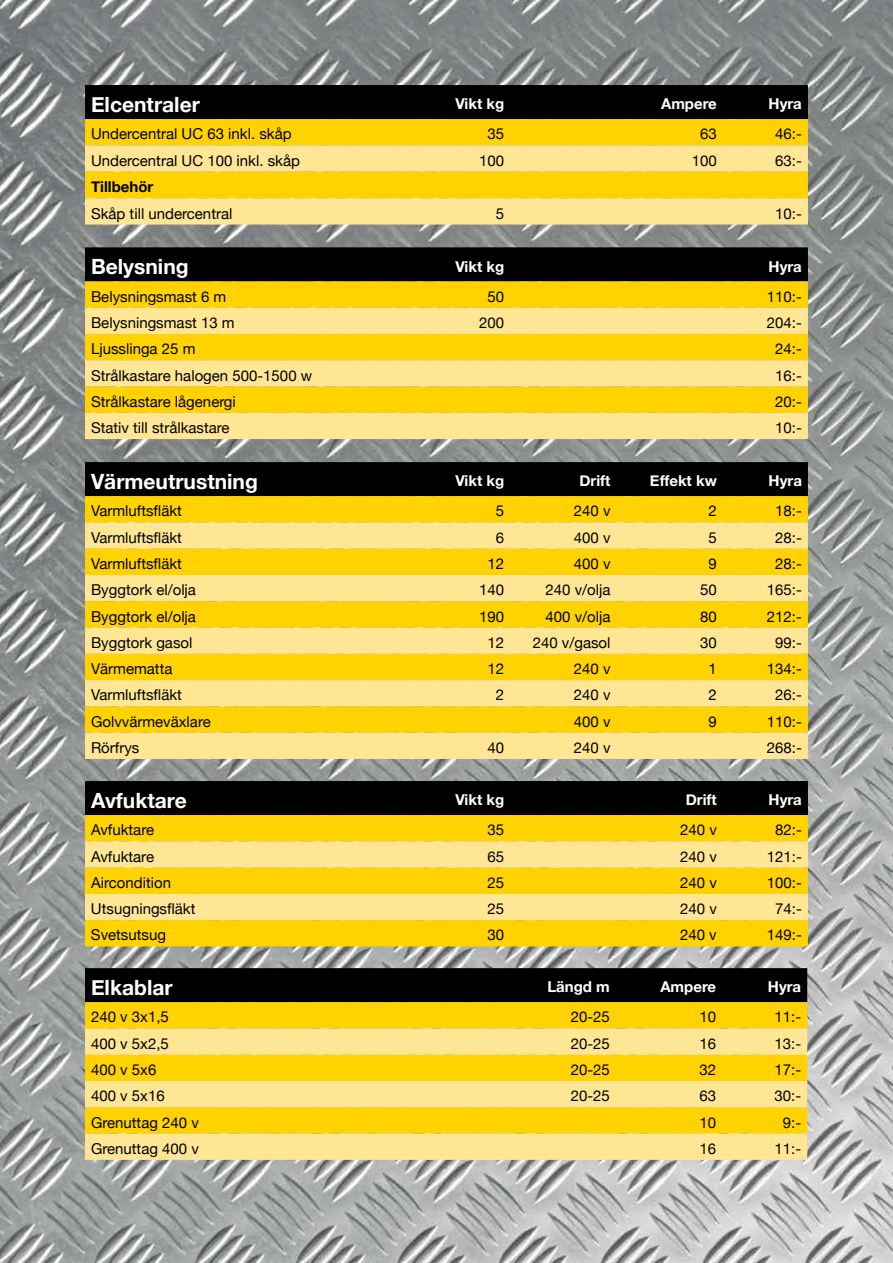
<style>
.page{position:relative;width:893px;height:1263px;background:#fff}
.page>*{position:absolute;margin:0;border:0;box-sizing:border-box;transform-origin:0 0}
.t1{font:700 21px "Helvetica Neue";color:#fff}
.t2{font:15px "Helvetica Neue";color:#000}
.t3{font:700 15px "Helvetica Neue";color:#fff}
.t4{font:700 15px "Helvetica Neue";color:#000}
</style>
<div class="page">
<img style="left:0;top:0;width:893px;height:1263px">
<div style="left:85px;top:247px;width:723px;height:34px;background:#000"></div>
<svg style="left:85px;top:281px;width:723px;height:27px;background:#fbd004"></svg>
<svg style="left:85px;top:308px;width:723px;height:131px;background:#fedd59"></svg>
<div style="left:85px;top:462px;width:723px;height:34px;background:#000"></div>
<div style="left:85px;top:496px;width:723px;height:26px;background:#ffd200"></div>
<svg style="left:85px;top:522px;width:723px;height:237px;background:#fedc53"></svg>
<div style="left:85px;top:781px;width:723px;height:34px;background:#000"></div>
<div style="left:85px;top:815px;width:723px;height:131px;background:#ffd200"></div>
<svg style="left:85px;top:841px;width:723px;height:79px;background:#fede63"></svg>
<div style="left:85px;top:85px;width:723px;height:34px;background:#000"></div>
<div style="left:85px;top:119px;width:723px;height:26px;background:#ffd200"></div>
<svg style="left:85px;top:145px;width:723px;height:80px;background:#fdde63"></svg>
<div style="left:85px;top:968px;width:722px;height:34px;background:#000"></div>
<div style="left:85px;top:1002px;width:722px;height:26px;background:#ffd200"></div>
<svg style="left:85px;top:1028px;width:722px;height:132px;background:#fedd59"></svg>
<h1 class="t1" style="left:91px;top:91px;width:110px">Elcentraler</h1>
<p class="t3" style="left:455px;top:95px;width:50px">Vikt kg</p>
<p class="t3" style="left:661px;top:95px;width:57px">Ampere</p>
<p class="t3" style="left:769px;top:95px;width:35px">Hyra</p>
<p class="t2" style="left:91px;top:125px;width:202px">Undercentral UC 63 inkl. skåp</p>
<p class="t2" style="left:488px;top:125px;width:18px">35</p>
<p class="t2" style="left:700px;top:125px;width:18px">63</p>
<p class="t2" style="left:775px;top:125px;width:28px">46:-</p>
<p class="t2" style="left:91px;top:151px;width:210px">Undercentral UC 100 inkl. skåp</p>
<p class="t2" style="left:479px;top:151px;width:27px">100</p>
<p class="t2" style="left:692px;top:151px;width:27px">100</p>
<p class="t2" style="left:775px;top:151px;width:28px">63:-</p>
<p class="t4" style="left:91px;top:178px;width:64px">Tillbehör</p>
<p class="t2" style="left:91px;top:204px;width:143px">Skåp till undercentral</p>
<p class="t2" style="left:496px;top:204px;width:10px">5</p>
<p class="t2" style="left:775px;top:204px;width:28px">10:-</p>
<h1 class="t1" style="left:91px;top:253px;width:99px">Belysning</h1>
<p class="t3" style="left:455px;top:257px;width:50px">Vikt kg</p>
<p class="t3" style="left:769px;top:257px;width:35px">Hyra</p>
<p class="t2" style="left:91px;top:287px;width:137px">Belysningsmast 6 m</p>
<p class="t2" style="left:488px;top:287px;width:18px">50</p>
<p class="t2" style="left:767px;top:287px;width:37px">110:-</p>
<p class="t2" style="left:91px;top:314px;width:145px">Belysningsmast 13 m</p>
<p class="t2" style="left:479px;top:314px;width:27px">200</p>
<p class="t2" style="left:767px;top:314px;width:37px">204:-</p>
<p class="t2" style="left:91px;top:340px;width:106px">Ljusslinga 25 m</p>
<p class="t2" style="left:775px;top:340px;width:28px">24:-</p>
<p class="t2" style="left:91px;top:366px;width:223px">Strålkastare halogen 500-1500 w</p>
<p class="t2" style="left:775px;top:366px;width:28px">16:-</p>
<p class="t2" style="left:91px;top:392px;width:146px">Strålkastare lågenergi</p>
<p class="t2" style="left:775px;top:392px;width:28px">20:-</p>
<p class="t2" style="left:91px;top:419px;width:140px">Stativ till strålkastare</p>
<p class="t2" style="left:775px;top:419px;width:28px">10:-</p>
<h1 class="t1" style="left:91px;top:468px;width:168px">Värmeutrustning</h1>
<p class="t3" style="left:455px;top:472px;width:50px">Vikt kg</p>
<p class="t3" style="left:579px;top:472px;width:33px">Drift</p>
<p class="t3" style="left:650px;top:472px;width:68px">Effekt kw</p>
<p class="t3" style="left:769px;top:472px;width:35px">Hyra</p>
<p class="t2" style="left:91px;top:502px;width:92px">Varmluftsfläkt</p>
<p class="t2" style="left:496px;top:502px;width:10px">5</p>
<p class="t2" style="left:574px;top:502px;width:38px">240 v</p>
<p class="t2" style="left:709px;top:502px;width:10px">2</p>
<p class="t2" style="left:775px;top:502px;width:28px">18:-</p>
<p class="t2" style="left:91px;top:528px;width:92px">Varmluftsfläkt</p>
<p class="t2" style="left:496px;top:528px;width:10px">6</p>
<p class="t2" style="left:574px;top:528px;width:38px">400 v</p>
<p class="t2" style="left:709px;top:528px;width:10px">5</p>
<p class="t2" style="left:775px;top:528px;width:28px">28:-</p>
<p class="t2" style="left:91px;top:555px;width:92px">Varmluftsfläkt</p>
<p class="t2" style="left:488px;top:555px;width:18px">12</p>
<p class="t2" style="left:574px;top:555px;width:38px">400 v</p>
<p class="t2" style="left:709px;top:555px;width:10px">9</p>
<p class="t2" style="left:775px;top:555px;width:28px">28:-</p>
<p class="t2" style="left:91px;top:581px;width:106px">Byggtork el/olja</p>
<p class="t2" style="left:479px;top:581px;width:27px">140</p>
<p class="t2" style="left:546px;top:581px;width:67px">240 v/olja</p>
<p class="t2" style="left:700px;top:581px;width:18px">50</p>
<p class="t2" style="left:767px;top:581px;width:37px">165:-</p>
<p class="t2" style="left:91px;top:607px;width:106px">Byggtork el/olja</p>
<p class="t2" style="left:479px;top:607px;width:27px">190</p>
<p class="t2" style="left:546px;top:607px;width:67px">400 v/olja</p>
<p class="t2" style="left:700px;top:607px;width:18px">80</p>
<p class="t2" style="left:767px;top:607px;width:37px">212:-</p>
<p class="t2" style="left:91px;top:633px;width:103px">Byggtork gasol</p>
<p class="t2" style="left:488px;top:633px;width:18px">12</p>
<p class="t2" style="left:533px;top:633px;width:79px">240 v/gasol</p>
<p class="t2" style="left:700px;top:633px;width:18px">30</p>
<p class="t2" style="left:775px;top:633px;width:28px">99:-</p>
<p class="t2" style="left:91px;top:660px;width:83px">Värmematta</p>
<p class="t2" style="left:488px;top:660px;width:18px">12</p>
<p class="t2" style="left:574px;top:660px;width:38px">240 v</p>
<p class="t2" style="left:709px;top:660px;width:10px">1</p>
<p class="t2" style="left:767px;top:660px;width:37px">134:-</p>
<p class="t2" style="left:91px;top:686px;width:92px">Varmluftsfläkt</p>
<p class="t2" style="left:496px;top:686px;width:10px">2</p>
<p class="t2" style="left:574px;top:686px;width:38px">240 v</p>
<p class="t2" style="left:709px;top:686px;width:10px">2</p>
<p class="t2" style="left:775px;top:686px;width:28px">26:-</p>
<p class="t2" style="left:91px;top:712px;width:121px">Golvvärmeväxlare</p>
<p class="t2" style="left:574px;top:712px;width:38px">400 v</p>
<p class="t2" style="left:709px;top:712px;width:10px">9</p>
<p class="t2" style="left:767px;top:712px;width:37px">110:-</p>
<p class="t2" style="left:91px;top:739px;width:50px">Rörfrys</p>
<p class="t2" style="left:488px;top:739px;width:18px">40</p>
<p class="t2" style="left:574px;top:739px;width:38px">240 v</p>
<p class="t2" style="left:767px;top:739px;width:37px">268:-</p>
<h1 class="t1" style="left:91px;top:787px;width:97px">Avfuktare</h1>
<p class="t3" style="left:455px;top:791px;width:50px">Vikt kg</p>
<p class="t3" style="left:686px;top:791px;width:33px">Drift</p>
<p class="t3" style="left:769px;top:791px;width:35px">Hyra</p>
<p class="t2" style="left:91px;top:821px;width:65px">Avfuktare</p>
<p class="t2" style="left:488px;top:821px;width:18px">35</p>
<p class="t2" style="left:680px;top:821px;width:38px">240 v</p>
<p class="t2" style="left:775px;top:821px;width:28px">82:-</p>
<p class="t2" style="left:91px;top:847px;width:65px">Avfuktare</p>
<p class="t2" style="left:488px;top:847px;width:18px">65</p>
<p class="t2" style="left:680px;top:847px;width:38px">240 v</p>
<p class="t2" style="left:767px;top:847px;width:37px">121:-</p>
<p class="t2" style="left:91px;top:874px;width:82px">Aircondition</p>
<p class="t2" style="left:488px;top:874px;width:18px">25</p>
<p class="t2" style="left:680px;top:874px;width:38px">240 v</p>
<p class="t2" style="left:767px;top:874px;width:37px">100:-</p>
<p class="t2" style="left:91px;top:900px;width:106px">Utsugningsfläkt</p>
<p class="t2" style="left:487px;top:900px;width:18px">25</p>
<p class="t2" style="left:680px;top:900px;width:38px">240 v</p>
<p class="t2" style="left:775px;top:900px;width:28px">74:-</p>
<p class="t2" style="left:91px;top:926px;width:77px">Svetsutsug</p>
<p class="t2" style="left:487px;top:926px;width:18px">30</p>
<p class="t2" style="left:680px;top:926px;width:38px">240 v</p>
<p class="t2" style="left:767px;top:926px;width:37px">149:-</p>
<h1 class="t1" style="left:91px;top:974px;width:83px">Elkablar</h1>
<p class="t3" style="left:547px;top:978px;width:64px">Längd m</p>
<p class="t3" style="left:660px;top:978px;width:57px">Ampere</p>
<p class="t3" style="left:768px;top:978px;width:35px">Hyra</p>
<p class="t2" style="left:91px;top:1008px;width:79px">240 v 3x1,5</p>
<p class="t2" style="left:571px;top:1008px;width:41px">20-25</p>
<p class="t2" style="left:699px;top:1008px;width:18px">10</p>
<p class="t2" style="left:774px;top:1008px;width:28px">11:-</p>
<p class="t2" style="left:91px;top:1034px;width:79px">400 v 5x2,5</p>
<p class="t2" style="left:571px;top:1034px;width:41px">20-25</p>
<p class="t2" style="left:699px;top:1034px;width:18px">16</p>
<p class="t2" style="left:774px;top:1034px;width:28px">13:-</p>
<p class="t2" style="left:91px;top:1061px;width:67px">400 v 5x6</p>
<p class="t2" style="left:571px;top:1061px;width:41px">20-25</p>
<p class="t2" style="left:699px;top:1061px;width:18px">32</p>
<p class="t2" style="left:774px;top:1061px;width:28px">17:-</p>
<p class="t2" style="left:91px;top:1087px;width:75px">400 v 5x16</p>
<p class="t2" style="left:571px;top:1087px;width:41px">20-25</p>
<p class="t2" style="left:699px;top:1087px;width:18px">63</p>
<p class="t2" style="left:774px;top:1087px;width:28px">30:-</p>
<p class="t2" style="left:91px;top:1113px;width:109px">Grenuttag 240 v</p>
<p class="t2" style="left:699px;top:1113px;width:18px">10</p>
<p class="t2" style="left:783px;top:1113px;width:20px">9:-</p>
<p class="t2" style="left:91px;top:1139px;width:109px">Grenuttag 400 v</p>
<p class="t2" style="left:699px;top:1139px;width:18px">16</p>
<p class="t2" style="left:774px;top:1139px;width:28px">11:-</p>
</div>
